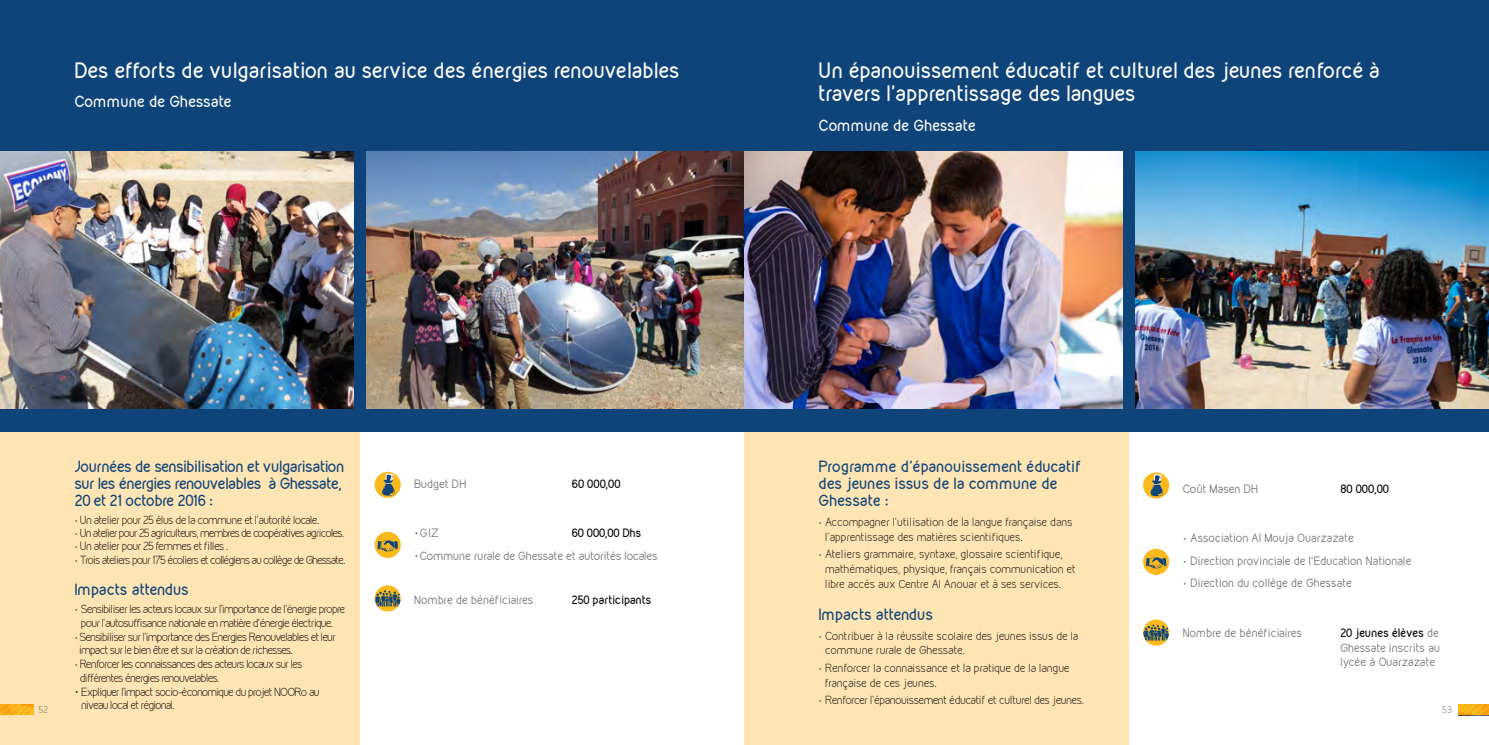
<style>
.page{position:relative;width:1489px;height:745px;background:#fff}
.page>*{position:absolute;margin:0;border:0;box-sizing:border-box;transform-origin:0 0}
.t1{font:700 19.25px/23.1px "Kirvy";color:#fff}
.t2{font:700 14px/16.8px "Kirvy";letter-spacing:-.02em;color:#0e4479}
.t3{font:700 14px "Kirvy";letter-spacing:-.01em;color:#fff}
.t4{font:700 14px "Kirvy";color:#0e4479}
.t5{font:300 10.5px/13.1px "Kirvy";letter-spacing:-.045em;color:#000}
.t6{font:10.5px/14.9px "Kirvy";letter-spacing:-.01em;color:#6b6e6e;text-align:justify}
.t7{font:300 10.5px/14.9px "Kirvy";color:#000}
.t8{font:300 10.5px/13.1px "Kirvy";letter-spacing:-.075em;color:#000}
.t9{font:300 10.5px/14.9px "Kirvy";letter-spacing:-.005em;color:#000}
.t10{font:300 10.5px/14.9px "Kirvy";letter-spacing:-.01em;color:#000}
.t11{font:300 10.5px "Kirvy";letter-spacing:-.08em;color:#000}
.t12{font:700 10.5px "Kirvy";color:#000}
.t13{font:300 8.75px "Kirvy";color:#6b6e6e}
.s1{font-size:14px}
.s2{font-size:12.25px}
.s3{font-weight:700;color:#000}
</style>
<div class="page">
<div style="left:0;top:430px;width:360px;height:314px;background:#ffe4b4"></div>
<svg style="left:374px;top:471px;width:27px;height:26px"></svg>
<svg style="left:381px;top:473px;width:14px;height:22px"></svg>
<svg style="left:374px;top:531px;width:27px;height:26px"></svg>
<svg style="left:377px;top:540px;width:21px;height:11px"></svg>
<svg style="left:374px;top:585px;width:27px;height:26px"></svg>
<svg style="left:374px;top:590px;width:27px;height:16px"></svg>
<div style="left:0;top:0;width:744px;height:430px;background:#0e4479"></div>
<img style="left:0;top:151px;width:353px;height:257px">
<img style="left:366px;top:151px;width:378px;height:257px">
<div style="left:744px;top:430px;width:385px;height:314px;background:#ffe4b4"></div>
<svg style="left:1142px;top:472px;width:27px;height:26px"></svg>
<svg style="left:1149px;top:474px;width:14px;height:22px"></svg>
<svg style="left:1142px;top:548px;width:27px;height:26px"></svg>
<svg style="left:1145px;top:557px;width:21px;height:11px"></svg>
<svg style="left:1142px;top:619px;width:27px;height:26px"></svg>
<svg style="left:1142px;top:624px;width:27px;height:16px"></svg>
<div style="left:744px;top:0;width:744px;height:430px;background:#0e4479"></div>
<img style="left:744px;top:151px;width:378px;height:257px">
<img style="left:1135px;top:151px;width:353px;height:257px">
<img style="left:0;top:704px;width:34px;height:10px">
<img style="left:1458px;top:704px;width:30px;height:10px">
<h1 class="t1" style="left:75px;top:58px;width:606px">Des efforts de vulgarisation au service des énergies renouvelables</h1>
<h2 class="t3" style="left:75px;top:92px;width:159px">Commune de Ghessate</h2>
<h1 class="t1" style="left:819px;top:58px;width:563px">Un épanouissement éducatif et culturel des jeunes renforcé à travers l’apprentissage des langues</h1>
<h2 class="t3" style="left:819px;top:115px;width:159px">Commune de Ghessate</h2>
<h2 class="t2" style="left:75px;top:458px;width:271px">Journées de sensibilisation et vulgarisation sur les énergies renouvelables à Ghessate,<br>20 et 21 octobre 2016 :</h2>
<p class="t5" style="left:75px;top:513px;width:246px">• Un atelier pour 25 élus de la commune et l’autorité locale.</p>
<p class="t11" style="left:75px;top:526px;width:271px">• Un atelier pour 25 agriculteurs, membres de coopératives agricoles.</p>
<p class="t5" style="left:75px;top:539px;width:155px">• Un atelier pour 25 femmes et filles .</p>
<p class="t8" style="left:75px;top:552px;width:272px">• Trois ateliers pour 175 écoliers et collégiens au collège de Ghessate.</p>
<h2 class="t4" style="left:75px;top:579px;width:116px">Impacts attendus</h2>
<p class="t5" style="left:75px;top:602px;width:272px;text-align:center">• Sensibiliser les acteurs locaux sur l’importance de l’énergie propre pour l’autosuffisance nationale en matière d’énergie électrique.</p>
<p class="t5" style="left:79px;top:630px;width:258px;text-indent:-5px">• Sensibiliser sur l’importance des Energies Renouvelables et leur impact sur le bien être et sur la création de richesses.</p>
<p class="t8" style="left:80px;top:657px;width:224px;text-indent:-5px">• Renforcer les connaissances des acteurs locaux sur les différentes énergies renouvelables.</p>
<p class="t5" style="left:81px;top:685px;width:240px;text-indent:-6px"><span class="s1">•</span> Expliquer l’impact socio-économique du projet NOORo au niveau local et régional.</p>
<h2 class="t2" style="left:819px;top:458px;width:264px">Programme d’épanouissement éducatif des jeunes issus de la commune de<br>Ghessate :</h2>
<p class="t7" style="left:825px;top:514px;width:249px;text-indent:-6px">• Accompagner l’utilisation de la langue française dans l’apprentissage des matières scientifiques.</p>
<p class="t7" style="left:825px;top:546px;width:252px;text-indent:-6px">• Ateliers grammaire, syntaxe, glossaire scientifique, mathématiques, physique, français communication et libre accès aux Centre Al Anouar et à ses services.</p>
<h2 class="t4" style="left:819px;top:604px;width:116px">Impacts attendus</h2>
<p class="t9" style="left:825px;top:627px;width:255px;text-indent:-6px">• Contribuer à la réussite scolaire des jeunes issus de la commune rurale de Ghessate.</p>
<p class="t10" style="left:825px;top:660px;width:246px;text-indent:-6px">• Renforcer la connaissance et la pratique de la langue française de ces jeunes.</p>
<p class="t5" style="left:819px;top:693px;width:266px">• Renforcer l’épanouissement éducatif et culturel des jeunes.</p>
<p class="t6" style="left:414px;top:475px;width:54px">Budget DH</p>
<p class="t12" style="left:571px;top:476px;width:50px">60 000,00</p>
<p class="t6" style="left:414px;top:525px;width:26px"><span class="s2">•</span>GIZ</p>
<p class="t12" style="left:571px;top:525px;width:71px">60 000,00 Dhs</p>
<p class="t6" style="left:414px;top:547px;width:245px"><span class="s2">•</span>Commune rurale de Ghessate et autorités locales</p>
<p class="t6" style="left:414px;top:592px;width:121px">Nombre de bénéficiaires</p>
<p class="t12" style="left:571px;top:592px;width:81px">250 participants</p>
<p class="t6" style="left:1182px;top:480px;width:77px">Coût Masen DH</p>
<p class="t12" style="left:1340px;top:481px;width:50px">80 000,00</p>
<p class="t6" style="left:1182px;top:530px;width:173px">• Association Al Mouja Ouarzazate</p>
<p class="t6" style="left:1182px;top:552px;width:230px">• Direction provinciale de l‘Education Nationale</p>
<p class="t6" style="left:1182px;top:575px;width:171px">• Direction du collège de Ghessate</p>
<p class="t6" style="left:1182px;top:624px;width:121px">Nombre de bénéficiaires</p>
<p class="t6" style="left:1340px;top:624px;width:101px"><span class="s3">20 jeunes élèves</span> de Ghessate inscrits au lycée à Ouarzazate</p>
<p class="t13" style="left:38px;top:704px;width:11px">52</p>
<p class="t13" style="left:1441px;top:704px;width:11px">53</p>
</div>
